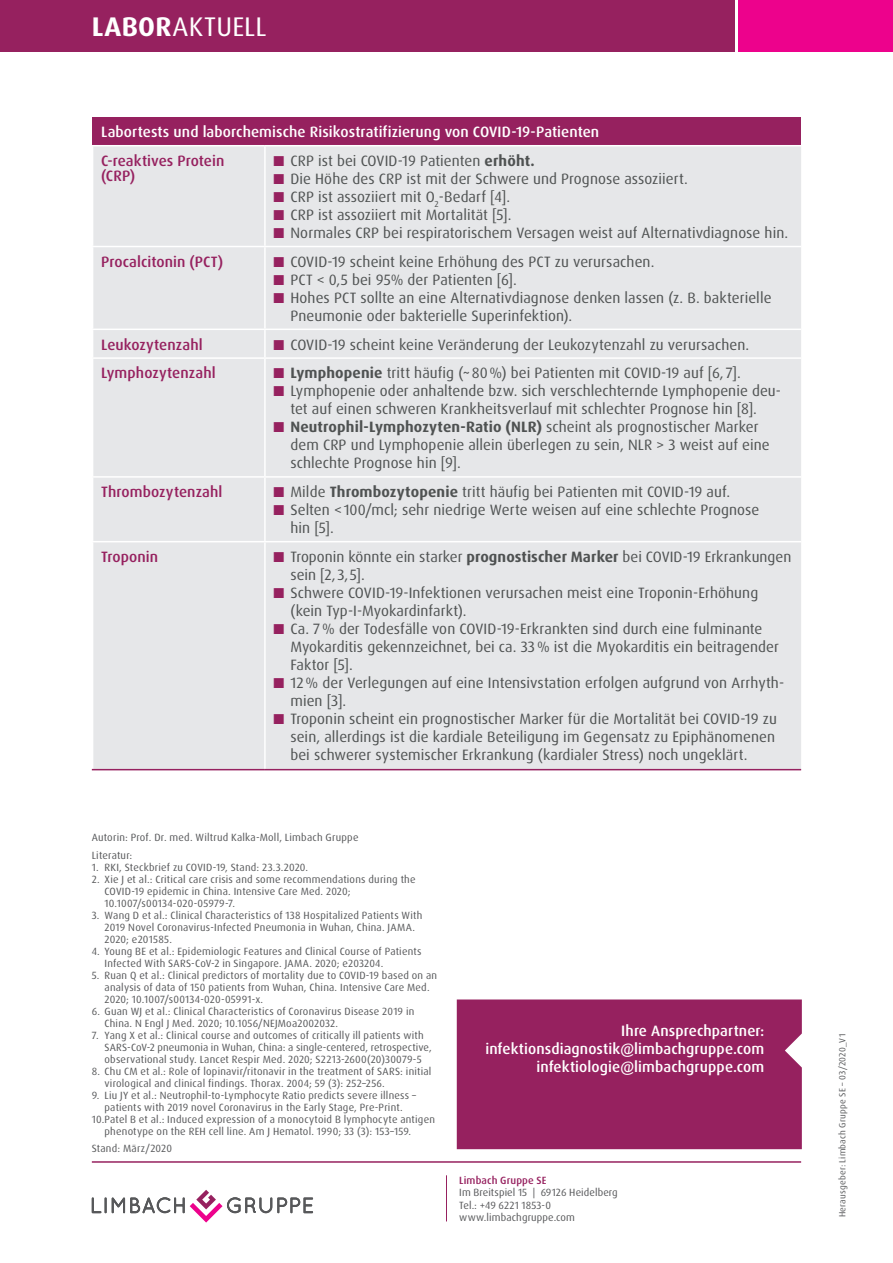
<style>
.page{position:relative;width:893px;height:1263px;background:#fff}
.page>*{position:absolute;margin:0;border:0;box-sizing:border-box;transform-origin:0 0}
.t1{font:27px "Dax Pro";letter-spacing:.01em;color:#fff}
.t2{font:15px/18px "Dax Pro";letter-spacing:.005em;color:#4f5252}
.t3{font:500 15px/18px "Dax Pro";letter-spacing:.005em;color:#fff;text-align:right}
.t4{font:500 15px/15px "Dax Pro";letter-spacing:.005em;color:#96215f}
.t5{font:10.5px/12px "Dax Pro";letter-spacing:.02em;color:#57585a}
.t6{font:500 10.5px "Dax Pro";letter-spacing:.01em;color:#96215f}
.t7{font:9px "Dax Pro";letter-spacing:.025em;color:#57585a}
.s1{font-weight:700}
.s2{color:#96215f}
</style>
<div class="page">
<div style="left:457px;top:999px;width:345px;height:150px;background:#96215f"></div>
<div style="left:93px;top:117px;width:708px;height:29px;background:#96215f"></div>
<div style="left:93px;top:146px;width:708px;height:623px;background:#e6e7e9"></div>
<hr style="left:92px;top:145px;width:173px;height:1px;background:#fff">
<hr style="left:265px;top:145px;width:536px;height:1px;background:#fff">
<hr style="left:264px;top:146px;width:2px;height:100px;background:#fff">
<hr style="left:92px;top:246px;width:173px;height:1px;background:#fff">
<hr style="left:265px;top:246px;width:536px;height:1px;background:#fff">
<hr style="left:264px;top:247px;width:2px;height:82px;background:#fff">
<hr style="left:92px;top:329px;width:173px;height:1px;background:#fff">
<hr style="left:265px;top:329px;width:536px;height:1px;background:#fff">
<hr style="left:264px;top:330px;width:2px;height:27px;background:#fff">
<hr style="left:92px;top:357px;width:173px;height:2px;background:#fff">
<hr style="left:265px;top:357px;width:536px;height:2px;background:#fff">
<hr style="left:264px;top:359px;width:2px;height:117px;background:#fff">
<hr style="left:92px;top:476px;width:173px;height:2px;background:#fff">
<hr style="left:265px;top:476px;width:536px;height:2px;background:#fff">
<hr style="left:264px;top:478px;width:2px;height:63px;background:#fff">
<hr style="left:92px;top:541px;width:173px;height:1px;background:#fff">
<hr style="left:265px;top:541px;width:536px;height:1px;background:#fff">
<hr style="left:264px;top:542px;width:2px;height:227px;background:#fff">
<hr style="left:92px;top:769px;width:173px;height:1px;background:#96215f">
<hr style="left:265px;top:769px;width:536px;height:1px;background:#96215f">
<svg style="left:92px;top:1197px;width:92px;height:16px"></svg>
<svg style="left:190px;top:1190px;width:123px;height:32px"></svg>
<hr style="left:446px;top:1175px;width:1px;height:46px;background:#96215f">
<hr style="left:92px;top:1161px;width:709px;height:2px;background:#96215f">
<div style="left:0;top:0;width:735px;height:51px;background:#96215f"></div>
<div style="left:739px;top:0;width:154px;height:51px;background:#ed028c"></div>
<h1 class="t1" style="left:92px;top:9px;width:176px"><span class="s1">LABOR</span>AKTUELL</h1>
<p class="t3" style="left:101px;top:123px;width:500px">Labortests und laborchemische Risikostratifizierung von COVID-19-Patienten</p>
<p class="t4" style="left:101px;top:153px;width:125px">C-reaktives Protein (CRP)</p>
<p class="t2" style="left:273px;top:152px;width:263px"><span class="s2">■</span> CRP ist bei COVID-19 Patienten <span class="s1">erhöht.</span></p>
<p class="t2" style="left:273px;top:170px;width:416px"><span class="s2">■</span> Die Höhe des CRP ist mit der Schwere und Prognose assoziiert.</p>
<p class="t2" style="left:273px;top:188px;width:238px"><span class="s2">■</span> CRP ist assoziiert mit O<sub>2</sub>-Bedarf [4].</p>
<p class="t2" style="left:273px;top:206px;width:240px"><span class="s2">■</span> CRP ist assoziiert mit Mortalität [5].</p>
<p class="t2" style="left:273px;top:224px;width:516px"><span class="s2">■</span> Normales CRP bei respiratorischem Versagen weist auf Alternativdiagnose hin.</p>
<p class="t4" style="left:101px;top:254px;width:124px">Procalcitonin (PCT)</p>
<p class="t2" style="left:273px;top:253px;width:383px"><span class="s2">■</span> COVID-19 scheint keine Erhöhung des PCT zu verursachen.</p>
<p class="t2" style="left:273px;top:271px;width:245px"><span class="s2">■</span> PCT &lt; 0,5 bei 95% der Patienten [6].</p>
<p class="t2" style="left:290px;top:289px;width:483px;text-indent:-17px"><span class="s2">■</span> Hohes PCT sollte an eine Alternativdiagnose denken lassen (z. B. bakterielle<br>Pneumonie oder bakterielle Superinfektion).</p>
<p class="t4" style="left:101px;top:337px;width:103px">Leukozytenzahl</p>
<p class="t2" style="left:273px;top:335px;width:477px"><span class="s2">■</span> COVID-19 scheint keine Veränderung der Leukozytenzahl zu verursachen.</p>
<p class="t4" style="left:101px;top:366px;width:116px">Lymphozytenzahl</p>
<p class="t2" style="left:273px;top:364px;width:469px"><span class="s2">■</span> <span class="s1">Lymphopenie</span> tritt häufig (~80%) bei Patienten mit COVID-19 auf [6, 7].</p>
<p class="t2" style="left:273px;top:382px;width:509px;text-align:center"><span class="s2">■</span> Lymphopenie oder anhaltende bzw. sich verschlechternde Lymphopenie deu&shy;tet auf einen schweren Krankheitsverlauf mit schlechter Prognose hin [8].</p>
<p class="t2" style="left:290px;top:418px;width:481px;text-indent:-17px"><span class="s2">■</span> <span class="s1">Neutrophil-Lymphozyten-Ratio (NLR)</span> scheint als prognostischer Marker dem CRP und Lymphopenie allein überlegen zu sein, NLR &gt; 3 weist auf eine schlechte Prognose hin [9].</p>
<p class="t4" style="left:101px;top:485px;width:123px">Thrombozytenzahl</p>
<p class="t2" style="left:273px;top:483px;width:458px"><span class="s2">■</span> Milde <span class="s1">Thrombozytopenie</span> tritt häufig bei Patienten mit COVID-19 auf.</p>
<p class="t2" style="left:290px;top:501px;width:470px;text-indent:-17px"><span class="s2">■</span> Selten &lt;100/mcl; sehr niedrige Werte weisen auf eine schlechte Prognose hin [5].</p>
<p class="t4" style="left:101px;top:549px;width:59px">Troponin</p>
<p class="t2" style="left:290px;top:548px;width:502px;text-indent:-17px"><span class="s2">■</span> Troponin könnte ein starker <span class="s1">prognostischer Marker</span> bei COVID-19 Erkrankungen sein [2,3,5].</p>
<p class="t2" style="left:290px;top:584px;width:469px;text-indent:-17px"><span class="s2">■</span> Schwere COVID-19-Infektionen verursachen meist eine Troponin-Erhöhung (kein Typ-I-Myokardinfarkt).</p>
<p class="t2" style="left:290px;top:620px;width:490px;text-indent:-17px"><span class="s2">■</span> Ca. 7% der Todesfälle von COVID-19-Erkrankten sind durch eine fulminante<br>Myokarditis gekennzeichnet, bei ca. 33% ist die Myokarditis ein beitragender<br>Faktor [5].</p>
<p class="t2" style="left:290px;top:674px;width:495px;text-indent:-17px"><span class="s2">■</span> 12% der Verlegungen auf eine Intensivstation erfolgen aufgrund von Arrhyth&shy;mien [3].</p>
<p class="t2" style="left:290px;top:710px;width:488px;text-align:justify;text-indent:-17px"><span class="s2">■</span> Troponin scheint ein prognostischer Marker für die Mortalität bei COVID-19 zu sein, allerdings ist die kardiale Beteiligung im Gegensatz zu Epiphänomenen bei schwerer systemischer Erkrankung (kardialer Stress) noch ungeklärt.</p>
<p class="t5" style="left:92px;top:828px;width:268px;line-height:17.7px">Autorin: Prof. Dr. med. Wiltrud Kalka-Moll, Limbach Gruppe<br>Literatur:</p>
<p class="t5" style="left:92px;top:861px;width:218px">1. RKI, Steckbrief zu COVID-19, Stand: 23.3.2020.</p>
<p class="t5" style="left:105px;top:873px;width:312px;text-indent:-13px">2. Xie J et al.: Critical care crisis and some recommendations during the<br>COVID-19 epidemic in China. Intensive Care Med. 2020;<br>10.1007/s00134-020-05979-7.</p>
<p class="t5" style="left:105px;top:909px;width:319px;text-indent:-13px">3. Wang D et al.: Clinical Characteristics of 138 Hospitalized Patients With<br>2019 Novel Coronavirus-Infected Pneumonia in Wuhan, China. JAMA.<br>2020; e201585.</p>
<p class="t5" style="left:105px;top:945px;width:318px;text-indent:-13px">4. Young BE et al.: Epidemiologic Features and Clinical Course of Patients<br>Infected With SARS-CoV-2 in Singapore. JAMA. 2020; e203204.</p>
<p class="t5" style="left:105px;top:969px;width:334px;text-indent:-13px">5. Ruan Q et al.: Clinical predictors of mortality due to COVID-19 based on an analysis of data of 150 patients from Wuhan, China. Intensive Care Med.<br>2020; 10.1007/s00134-020-05991-x.</p>
<p class="t5" style="left:105px;top:1005px;width:311px;text-indent:-13px">6. Guan WJ et al.: Clinical Characteristics of Coronavirus Disease 2019 in<br>China. N Engl J Med. 2020; 10.1056/NEJMoa2002032.</p>
<p class="t5" style="left:105px;top:1029px;width:329px;text-indent:-13px">7. Yang X et al.: Clinical course and outcomes of critically ill patients with<br>SARS-CoV-2 pneumonia in Wuhan, China: a single-centered, retrospective, observational study. Lancet Respir Med. 2020; S2213-2600(20)30079-5</p>
<p class="t5" style="left:105px;top:1065px;width:328px;text-indent:-13px">8. Chu CM et al.: Role of lopinavir/ritonavir in the treatment of SARS: initial virological and clinical findings. Thorax. 2004; 59 (3): 252–256.</p>
<p class="t5" style="left:92px;top:1089px;width:326px">9. Liu JY et al.: Neutrophil-to-Lymphocyte Ratio predicts severe illness –</p>
<p class="t5" style="left:105px;top:1101px;width:300px">patients with 2019 novel Coronavirus in the Early Stage, Pre-Print.</p>
<p class="t5" style="left:92px;top:1113px;width:345px">10.Patel B et al.: Induced expression of a monocytoid B lymphocyte antigen</p>
<p class="t5" style="left:105px;top:1125px;width:308px">phenotype on the REH cell line. Am J Hematol. 1990; 33 (3): 153–159.</p>
<p class="t5" style="left:92px;top:1143px;width:82px">Stand: März/2020</p>
<p class="t3" style="left:485px;top:1022px;width:280px">Ihre Ansprechpartner: infektionsdiagnostik@limbachgruppe.com infektiologie@limbachgruppe.com</p>
<p class="t6" style="left:459px;top:1173px;width:89px">Limbach Gruppe SE</p>
<p class="t5" style="left:459px;top:1186px;width:160px;line-height:12.6px">Im Breitspiel 15 | 69126 Heidelberg<br>Tel.: +49 6221 1853-0 www.limbachgruppe.com</p>
<p class="t7" style="left:837px;top:1217px;width:185px;rotate:-90deg">Herausgeber: Limbach Gruppe SE – 03/2020_V1</p>
</div>
